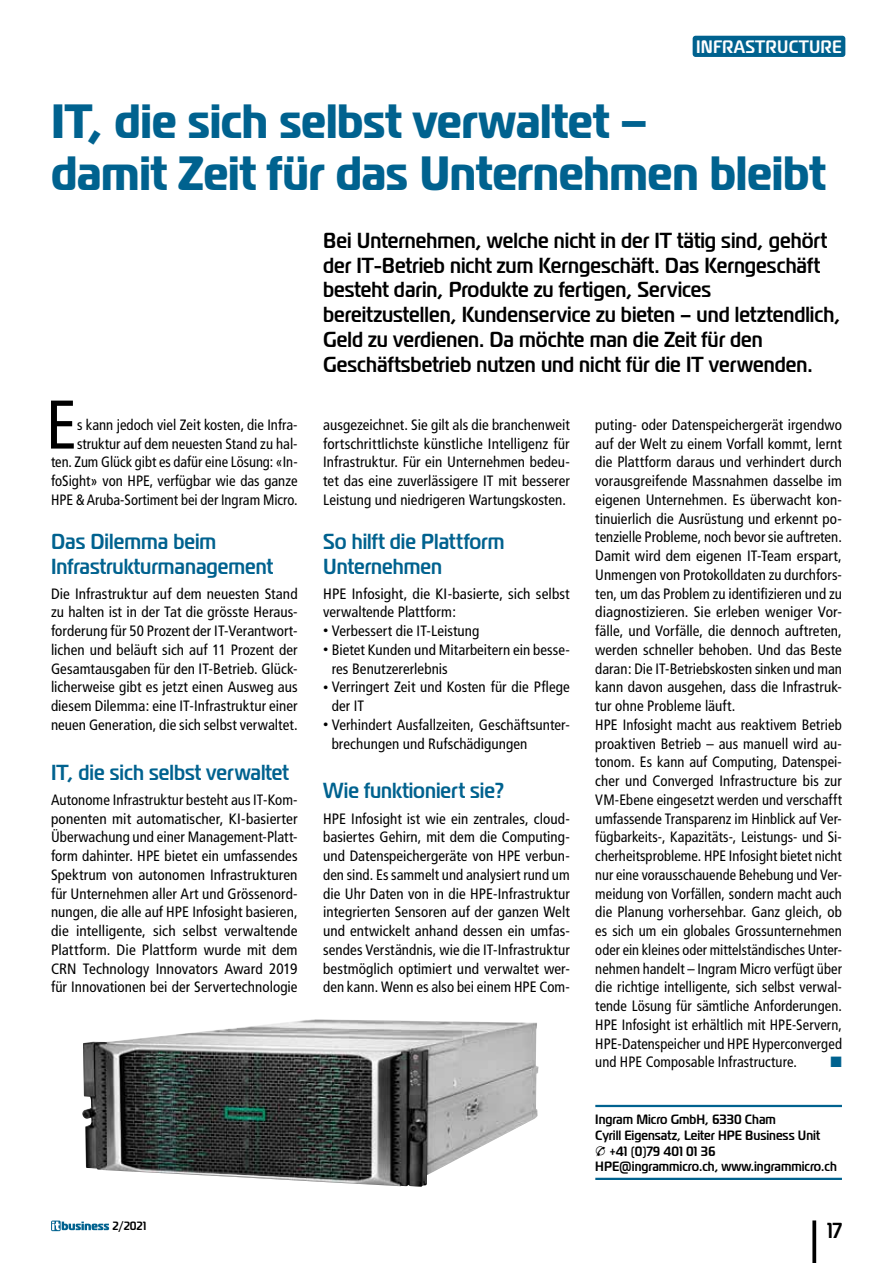
<style>
.page{position:relative;width:893px;height:1263px;background:#fff}
.page>*{position:absolute;margin:0;border:0;box-sizing:border-box;transform-origin:0 0}
.t1{font:condensed 68.7px "Frutiger";color:#000}
.t2{font:700 48px/52.5px "Magistral Cond";letter-spacing:-.005em;color:#00628f}
.t3{font:500 21.75px/24.8px "Magistral Cond";color:#000}
.t4{font:500 21.75px/24.8px "Magistral Cond";color:#00628f}
.t5{font:500 21.75px "Magistral Cond";color:#000;scale:.92 1}
.t6{font:500 18px "Magistral Cond";letter-spacing:.01em;color:#fff}
.t7{font:condensed 15px/18.8px "Frutiger";letter-spacing:.005em;color:#000}
.t8{font:15px "Zapf Dingbats";color:#00628f}
.t9{font:500 13.5px/15.8px "Magistral Cond";color:#000}
.t10{font:500 12px "Magistral Cond";color:#000}
.s1{font-size:10.5px}
</style>
<div class="page">
<svg style="left:812px;top:1220px;width:4px;height:43px"></svg>
<svg style="left:51px;top:1220px;width:10px;height:11px"></svg>
<svg style="left:52px;top:1221px;width:57px;height:9px"></svg>
<div style="left:693px;top:36px;width:152px;height:21px;background:#00628f;border-radius:3px"></div>
<hr style="left:595px;top:1105px;width:247px;height:2px;background:#00628f">
<hr style="left:595px;top:1178px;width:247px;height:2px;background:#00628f">
<img style="left:82px;top:1019px;width:457px;height:168px">
<p class="t6" style="left:696px;top:35px;width:147px">INFRASTRUCTURE</p>
<h2 class="t2" style="left:51px;top:95px;width:776px">IT, die sich selbst verwaltet –<br>damit Zeit für das Unternehmen bleibt</h2>
<h1 class="t1" style="left:46px;top:385px;width:33px">E</h1>
<p class="t7" style="left:51px;top:415px;width:248px;text-align:right">s kann jedoch viel Zeit kosten, die Infra&shy;struktur auf dem neuesten Stand zu hal-<br>ten. Zum Glück gibt es dafür eine Lösung: «In&shy;foSight» von HPE, verfügbar wie das ganze HPE &amp; Aruba-Sortiment bei der Ingram Micro.</p>
<h3 class="t4" style="left:51px;top:529px;width:224px">Das Dilemma beim<br>Infrastrukturmanagement</h3>
<p class="t7" style="left:51px;top:584px;width:248px;text-align:justify">Die Infrastruktur auf dem neuesten Stand zu halten ist in der Tat die grösste Heraus&shy;forderung für 50 Prozent der IT-Verantwort&shy;lichen und beläuft sich auf 11 Prozent der Gesamtausgaben für den IT-Betrieb. Glück&shy;licherweise gibt es jetzt einen Ausweg aus diesem Dilemma: eine IT-Infrastruktur einer neuen Generation, die sich selbst verwaltet.</p>
<h3 class="t4" style="left:51px;top:760px;width:239px">IT, die sich selbst verwaltet</h3>
<p class="t7" style="left:51px;top:790px;width:248px;text-align:justify">Autonome Infrastruktur besteht aus IT-Kom&shy;ponenten mit automatischer, KI-basierter Überwachung und einer Management-Platt&shy;form dahinter. HPE bietet ein umfassendes Spektrum von autonomen Infrastrukturen für Unternehmen aller Art und Grössenord&shy;nungen, die alle auf HPE Infosight basieren, die intelligente, sich selbst verwaltende Plattform. Die Plattform wurde mit dem CRN Technology Innovators Award 2019 für Innovationen bei der Servertechnologie</p>
<p class="t10" style="left:112px;top:1218px;width:36px">2/2021</p>
<p class="t3" style="left:323px;top:228px;width:519px">Bei Unternehmen, welche nicht in der IT tätig sind, gehört der IT-Betrieb nicht zum Kerngeschäft. Das Kerngeschäft besteht darin, Produkte zu fertigen, Services bereitzustellen, Kundenservice zu bieten – und letztendlich, Geld zu verdienen. Da möchte man die Zeit für den Geschäftsbetrieb nutzen und nicht für die IT verwenden.</p>
<p class="t7" style="left:323px;top:415px;width:248px;text-align:justify">ausgezeichnet. Sie gilt als die branchenweit fortschrittlichste künstliche Intelligenz für Infrastruktur. Für ein Unternehmen bedeu&shy;tet das eine zuverlässigere IT mit besserer Leistung und niedrigeren Wartungskosten.</p>
<h3 class="t4" style="left:323px;top:529px;width:183px">So hilft die Plattform<br>Unternehmen</h3>
<p class="t7" style="left:323px;top:584px;width:248px">HPE Infosight, die KI-basierte, sich selbst verwaltende Plattform:</p>
<p class="t7" style="left:323px;top:622px;width:158px"><span class="s1">•</span> Verbessert die IT-Leistung</p>
<p class="t7" style="left:332px;top:640px;width:240px;text-indent:-9px"><span class="s1">•</span> Bietet Kunden und Mitarbeitern ein besse&shy;res Benutzererlebnis</p>
<p class="t7" style="left:332px;top:678px;width:240px;text-indent:-9px"><span class="s1">•</span> Verringert Zeit und Kosten für die Pflege der IT</p>
<p class="t7" style="left:332px;top:715px;width:240px;text-indent:-9px"><span class="s1">•</span> Verhindert Ausfallzeiten, Geschäftsunter&shy;brechungen und Rufschädigungen</p>
<h3 class="t4" style="left:323px;top:779px;width:183px">Wie funktioniert sie?</h3>
<p class="t7" style="left:323px;top:809px;width:248px;text-align:justify">HPE Infosight ist wie ein zentrales, cloud&shy;basiertes Gehirn, mit dem die Computing&shy;und Datenspeichergeräte von HPE verbun&shy;den sind. Es sammelt und analysiert rund um die Uhr Daten von in die HPE-Infrastruktur integrierten Sensoren auf der ganzen Welt und entwickelt anhand dessen ein umfas&shy;sendes Verständnis, wie die IT-Infrastruktur bestmöglich optimiert und verwaltet wer&shy;den kann. Wenn es also bei einem HPE Com-</p>
<p class="t7" style="left:595px;top:415px;width:248px">puting- oder Datenspeichergerät irgendwo auf der Welt zu einem Vorfall kommt, lernt die Plattform daraus und verhindert durch vorausgreifende Massnahmen dasselbe im eigenen Unternehmen. Es überwacht kon&shy;tinuierlich die Ausrüstung und erkennt po&shy;tenzielle Probleme, noch bevor sie auftreten.<br>Damit wird dem eigenen IT-Team erspart, Unmengen von Protokolldaten zu durchfors&shy;ten, um das Problem zu identifizieren und zu diagnostizieren. Sie erleben weniger Vor&shy;fälle, und Vorfälle, die dennoch auftreten, werden schneller behoben. Und das Beste daran: Die IT-Betriebskosten sinken und man kann davon ausgehen, dass die Infrastruk&shy;tur ohne Probleme läuft.<br>HPE Infosight macht aus reaktivem Betrieb proaktiven Betrieb – aus manuell wird au&shy;tonom. Es kann auf Computing, Datenspei&shy;cher und Converged Infrastructure bis zur VM-Ebene eingesetzt werden und verschafft umfassende Transparenz im Hinblick auf Ver&shy;fügbarkeits-, Kapazitäts-, Leistungs- und Si&shy;cherheitsprobleme. HPE Infosight bietet nicht nur eine vorausschauende Behebung und Ver&shy;meidung von Vorfällen, sondern macht auch die Planung vorhersehbar. Ganz gleich, ob es sich um ein globales Grossunternehmen oder ein kleines oder mittelständisches Unter&shy;nehmen handelt – Ingram Micro verfügt über die richtige intelligente, sich selbst verwal&shy;tende Lösung für sämtliche Anforderungen.<br>HPE Infosight ist erhältlich mit HPE-Servern, HPE-Datenspeicher und HPE Hyperconverged und HPE Composable Infrastructure.</p>
<p class="t8" style="left:830px;top:1055px;width:13px">■</p>
<p class="t9" style="left:595px;top:1112px;width:226px">Ingram Micro GmbH, 6330 Cham<br>Cyrill Eigensatz, Leiter HPE Business Unit</p>
<p class="t9" style="left:595px;top:1143px;width:243px">• +41 (0)79 401 01 36<br>HPE@ingrammicro.ch, www.ingrammicro.ch</p>
<h3 class="t5" style="left:827px;top:1217px;width:17px">17</h3>
</div>
